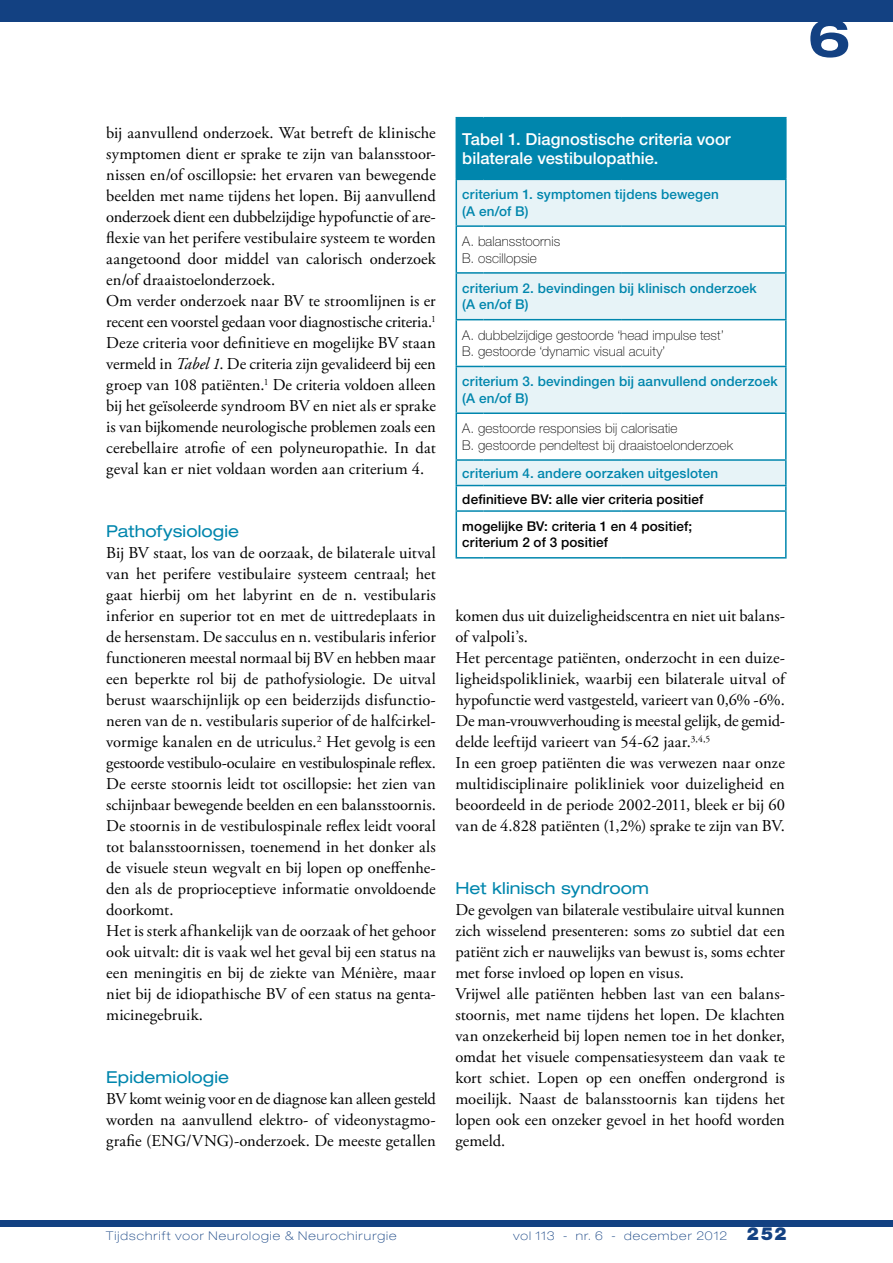
<style>
.page{position:relative;width:893px;height:1263px;background:#fff}
.page>*{position:absolute;margin:0;border:0;box-sizing:border-box;transform-origin:0 0}
.t1{font:700 expanded 52.5px "Helvetica Neue LT Std";color:#134182}
.t2{font:16.5px/21px "Adobe Garamond Pro";color:#000}
.t3{font:500 16.5px/19.5px "Helvetica Neue LT Std";color:#fff}
.t4{font:expanded 16.5px "Helvetica Neue LT Std";letter-spacing:.005em;color:#0086ad}
.t5{font:500 13.5px/16.5px "Helvetica Neue LT Std";letter-spacing:.01em;color:#0086ad}
.t6{font:100 13.5px/16.5px "Helvetica Neue LT Std";letter-spacing:.01em;color:#000}
.t7{font:500 13.5px/27.3px "Helvetica Neue LT Std";letter-spacing:.01em;color:#000}
.t8{font:100 expanded 12px "Helvetica Neue LT Std";letter-spacing:.09em;color:#134182}
.s1{font-style:italic}
.s2{font-weight:900;font-stretch:normal;font-size:18px}
</style>
<div class="page">
<div style="left:0;top:1220px;width:893px;height:7px;background:#134182"></div>
<div style="left:0;top:0;width:893px;height:21px;background:#134182"></div>
<div style="left:456px;top:118px;width:330px;height:61px;background:#0086ad"></div>
<svg style="left:457px;top:180px;width:328px;height:305px;fill:#e7f3f7"></svg>
<svg style="left:456px;top:179px;width:28px;height:1px"></svg>
<hr style="left:484px;top:179px;width:137px;height:1px;background:#0086ad">
<hr style="left:621px;top:179px;width:166px;height:1px;background:#0086ad">
<hr style="left:456px;top:225px;width:28px;height:2px;background:#0086ad">
<hr style="left:484px;top:225px;width:137px;height:2px;background:#0086ad">
<hr style="left:621px;top:225px;width:166px;height:2px;background:#0086ad">
<hr style="left:456px;top:272px;width:28px;height:2px;background:#0086ad">
<hr style="left:484px;top:272px;width:137px;height:2px;background:#0086ad">
<hr style="left:621px;top:272px;width:166px;height:2px;background:#0086ad">
<svg style="left:456px;top:319px;width:28px;height:1px"></svg>
<hr style="left:484px;top:319px;width:137px;height:1px;background:#0086ad">
<hr style="left:621px;top:319px;width:166px;height:1px;background:#0086ad">
<svg style="left:456px;top:366px;width:28px;height:1px"></svg>
<hr style="left:484px;top:366px;width:137px;height:1px;background:#0086ad">
<hr style="left:621px;top:366px;width:166px;height:1px;background:#0086ad">
<hr style="left:456px;top:412px;width:28px;height:2px;background:#0086ad">
<hr style="left:484px;top:412px;width:137px;height:2px;background:#0086ad">
<hr style="left:621px;top:412px;width:166px;height:2px;background:#0086ad">
<hr style="left:456px;top:459px;width:28px;height:2px;background:#0086ad">
<hr style="left:484px;top:459px;width:137px;height:2px;background:#0086ad">
<hr style="left:621px;top:459px;width:166px;height:2px;background:#0086ad">
<hr style="left:484px;top:485px;width:137px;height:1px;background:#0086ad">
<hr style="left:621px;top:485px;width:166px;height:1px;background:#0086ad">
<hr style="left:456px;top:510px;width:28px;height:2px;background:#0086ad">
<hr style="left:484px;top:510px;width:137px;height:2px;background:#0086ad">
<hr style="left:621px;top:510px;width:166px;height:2px;background:#0086ad">
<hr style="left:456px;top:180px;width:1px;height:45px;background:#0086ad">
<hr style="left:785px;top:180px;width:2px;height:45px;background:#0086ad">
<hr style="left:456px;top:274px;width:1px;height:45px;background:#0086ad">
<hr style="left:785px;top:274px;width:2px;height:45px;background:#0086ad">
<hr style="left:456px;top:367px;width:1px;height:45px;background:#0086ad">
<hr style="left:785px;top:367px;width:2px;height:45px;background:#0086ad">
<hr style="left:785px;top:461px;width:2px;height:24px;background:#0086ad">
<svg style="left:456px;top:461px;width:28px;height:49px"></svg>
<hr style="left:785px;top:486px;width:2px;height:24px;background:#0086ad">
<hr style="left:456px;top:512px;width:1px;height:45px;background:#0086ad">
<hr style="left:785px;top:512px;width:2px;height:45px;background:#0086ad">
<svg style="left:456px;top:117px;width:28px;height:1px"></svg>
<hr style="left:484px;top:117px;width:137px;height:1px;background:#0086ad">
<hr style="left:621px;top:117px;width:166px;height:1px;background:#0086ad">
<hr style="left:785px;top:118px;width:2px;height:61px;background:#0086ad">
<hr style="left:456px;top:227px;width:1px;height:45px;background:#0086ad">
<hr style="left:785px;top:227px;width:2px;height:45px;background:#0086ad">
<hr style="left:456px;top:320px;width:1px;height:46px;background:#0086ad">
<hr style="left:785px;top:320px;width:2px;height:46px;background:#0086ad">
<hr style="left:456px;top:414px;width:1px;height:45px;background:#0086ad">
<hr style="left:785px;top:414px;width:2px;height:45px;background:#0086ad">
<hr style="left:456px;top:557px;width:28px;height:2px;background:#0086ad">
<hr style="left:484px;top:557px;width:137px;height:2px;background:#0086ad">
<hr style="left:621px;top:557px;width:166px;height:2px;background:#0086ad">
<h1 class="t1" style="left:808px;top:5px;width:44px">6</h1>
<p class="t2" style="left:106px;top:123px;width:331px">bij aanvullend onderzoek. Wat betreft de klinische symptomen dient er sprake te zijn van balansstoor&shy;nissen en/of oscillopsie: het ervaren van bewegende beelden met name tijdens het lopen. Bij aanvullend onderzoek dient een dubbelzijdige hypofunctie of are&shy;flexie van het perifere vestibulaire systeem te worden aangetoond door middel van calorisch onderzoek en/of draaistoelonderzoek.<br>Om verder onderzoek naar BV te stroomlijnen is er recent een voorstel gedaan voor diagnostische criteria.<sup>1<br></sup>Deze criteria voor definitieve en mogelijke BV staan vermeld in <span class="s1">Tabel 1</span>. De criteria zijn gevalideerd bij een groep van 108 patiënten.<sup>1</sup> De criteria voldoen alleen bij het geïsoleerde syndroom BV en niet als er sprake is van bijkomende neurologische problemen zoals een cerebellaire atrofie of een polyneuropathie. In dat geval kan er niet voldaan worden aan criterium 4.</p>
<p class="t4" style="left:106px;top:521px;width:134px">Pathofysiologie</p>
<p class="t2" style="left:106px;top:543px;width:331px">Bij BV staat, los van de oorzaak, de bilaterale uitval van het perifere vestibulaire systeem centraal; het gaat hierbij om het labyrint en de n. vestibularis inferior en superior tot en met de uittredeplaats in de hersenstam. De sacculus en n. vestibularis inferior functioneren meestal normaal bij BV en hebben maar een beperkte rol bij de pathofysiologie. De uitval berust waarschijnlijk op een beiderzijds disfunctio&shy;neren van de n. vestibularis superior of de halfcirkel&shy;vormige kanalen en de utriculus.<sup>2</sup> Het gevolg is een gestoorde vestibulo-oculaire en vestibulospinale reflex.<br>De eerste stoornis leidt tot oscillopsie: het zien van schijnbaar bewegende beelden en een balansstoornis.<br>De stoornis in de vestibulospinale reflex leidt vooral tot balansstoornissen, toenemend in het donker als de visuele steun wegvalt en bij lopen op oneffenhe&shy;den als de proprioceptieve informatie onvoldoende doorkomt.<br>Het is sterk afhankelijk van de oorzaak of het gehoor ook uitvalt: dit is vaak wel het geval bij een status na een meningitis en bij de ziekte van Ménière, maar niet bij de idiopathische BV of een status na genta&shy;micinegebruik.</p>
<p class="t4" style="left:106px;top:1067px;width:124px">Epidemiologie</p>
<p class="t2" style="left:106px;top:1089px;width:331px;text-align:justify">BV komt weinig voor en de diagnose kan alleen gesteld worden na aanvullend elektro- of videonystagmo&shy;grafie (ENG/VNG)-onderzoek. De meeste getallen</p>
<p class="t3" style="left:462px;top:129px;width:270px">Tabel 1. Diagnostische criteria voor bilaterale vestibulopathie.</p>
<p class="t5" style="left:462px;top:186px;width:258px">criterium 1. symptomen tijdens bewegen (A en/of B)</p>
<p class="t6" style="left:462px;top:233px;width:99px">A. balansstoornis<br>B. oscillopsie</p>
<p class="t5" style="left:462px;top:280px;width:296px">criterium 2. bevindingen bij klinisch onderzoek (A en/of B)</p>
<p class="t6" style="left:462px;top:327px;width:263px">A. dubbelzijdige gestoorde ‘head impulse test’<br>B. gestoorde ‘dynamic visual acuity’</p>
<p class="t5" style="left:462px;top:373px;width:317px">criterium 3. bevindingen bij aanvullend onderzoek (A en/of B)</p>
<p class="t6" style="left:462px;top:420px;width:272px">A. gestoorde responsies bij calorisatie<br>B. gestoorde pendeltest bij draaistoelonderzoek</p>
<p class="t5" style="left:462px;top:465px;width:257px">criterium 4. andere oorzaken uitgesloten</p>
<p class="t7" style="left:462px;top:485px;width:243px">definitieve BV: alle vier criteria positief mogelijke BV: criteria 1 en 4 positief;</p>
<p class="t7" style="left:462px;top:529px;width:147px">criterium 2 of 3 positief</p>
<p class="t2" style="left:455px;top:606px;width:331px">komen dus uit duizeligheidscentra en niet uit balans&shy;of valpoli’s.<br>Het percentage patiënten, onderzocht in een duize&shy;ligheidspolikliniek, waarbij een bilaterale uitval of hypofunctie werd vastgesteld, varieert van 0,6% -6%.<br>De man-vrouwverhouding is meestal gelijk, de gemid&shy;delde leeftijd varieert van 54-62 jaar.<sup>3,4,5<br></sup>In een groep patiënten die was verwezen naar onze multidisciplinaire polikliniek voor duizeligheid en beoordeeld in de periode 2002-2011, bleek er bij 60 van de 4.828 patiënten (1,2%) sprake te zijn van BV.</p>
<p class="t4" style="left:455px;top:878px;width:195px">Het klinisch syndroom</p>
<p class="t2" style="left:455px;top:900px;width:331px">De gevolgen van bilaterale vestibulaire uitval kunnen zich wisselend presenteren: soms zo subtiel dat een patiënt zich er nauwelijks van bewust is, soms echter met forse invloed op lopen en visus.<br>Vrijwel alle patiënten hebben last van een balans&shy;stoornis, met name tijdens het lopen. De klachten van onzekerheid bij lopen nemen toe in het donker, omdat het visuele compensatiesysteem dan vaak te kort schiet. Lopen op een oneffen ondergrond is moeilijk. Naast de balansstoornis kan tijdens het lopen ook een onzeker gevoel in het hoofd worden gemeld.</p>
<p class="t8" style="left:106px;top:1228px;width:292px">Tijdschrift voor Neurologie &amp; Neurochirurgie</p>
<p class="t8" style="left:513px;top:1228px;width:275px">vol 113 - nr. 6 - december 2012 <span class="s2">252</span></p>
</div>
